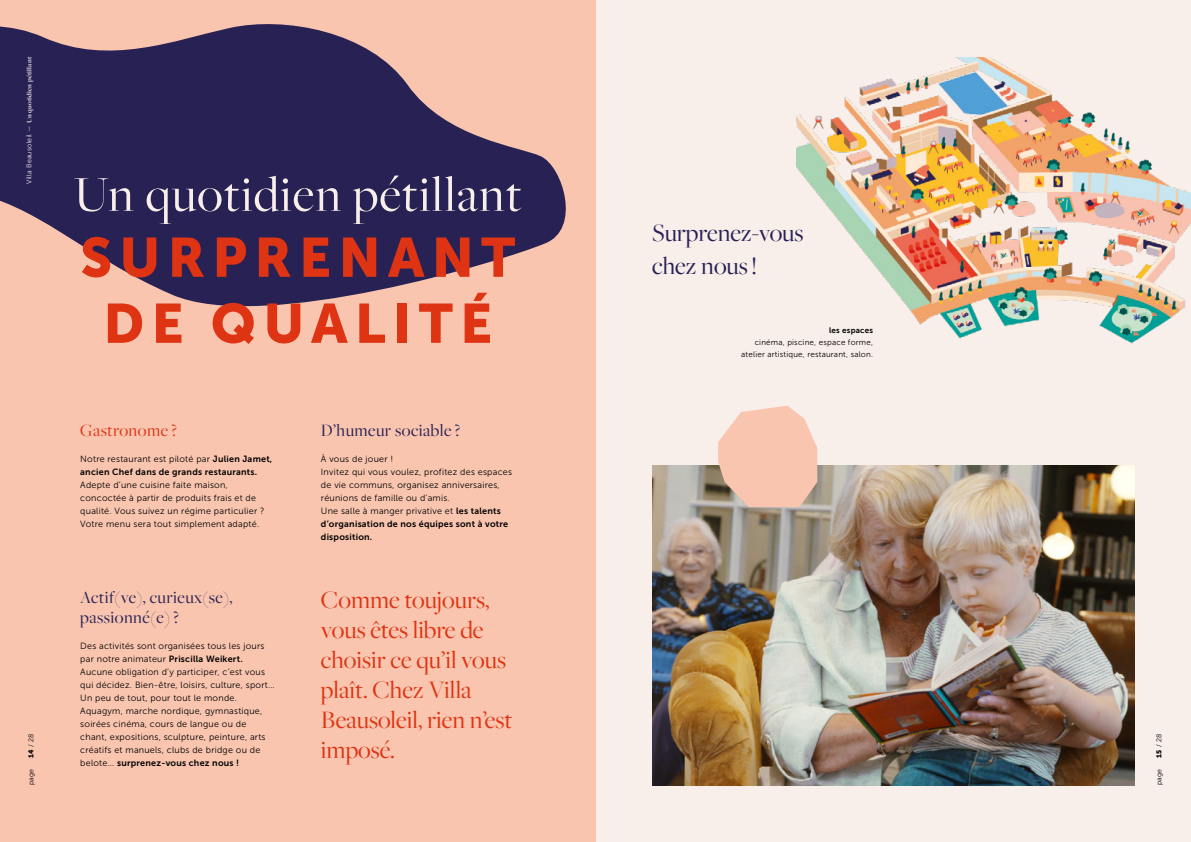
<style>
.page{position:relative;width:1191px;height:842px;background:#f8eeea}
.page>*{position:absolute;margin:0;border:0;box-sizing:border-box;transform-origin:0 0}
.t1{font:55px/66px "Museo Sans 900";letter-spacing:.13em;color:#de3414;text-align:center}
.t2{font:52px "Freight Big Pro";letter-spacing:.025em;color:#f8eeea}
.t3{font:26px/30px "Freight Big Pro";color:#de3414}
.t4{font:26px/33px "Freight Big Pro";color:#272154}
.t5{font:18px/20px "Freight Big Pro";letter-spacing:.025em;color:#272154}
.t6{font:18px "Freight Big Pro";letter-spacing:.025em;color:#de3414}
.t7{font:9px/13px "Museo Sans 300";letter-spacing:.025em;color:#000}
.t8{font:9px/13px "Museo Sans 700";letter-spacing:.025em;color:#000}
.t9{font:8px/12px "Museo Sans 300";letter-spacing:.025em;color:#000;text-align:right}
.t10{font:8px "Museo Sans 700";letter-spacing:.025em;color:#000}
.t11{font:700 7px "Freight Big Pro";letter-spacing:.02em;color:#f8eeea}
.t12{font:7px "Museo Sans 300";letter-spacing:.025em;color:#000}
.s1{font-family:"Museo Sans 300";font-weight:400}
.s2{font-family:"Museo Sans 900"}
.s3{font-family:"Museo Sans 700"}
.s4{font-family:"Museo Sans 300"}
</style>
<div class="page">
<div style="left:0;top:0;width:595px;height:842px;background:#f9c5af"></div>
<svg style="left:0;top:24px;width:566px;height:283px;fill:#272154"></svg>
<img style="left:796px;top:57px;width:395px;height:287px">
<img style="left:652px;top:466px;width:482px;height:319px">
<svg style="left:718px;top:406px;width:99px;height:101px"></svg>
<p class="t11" style="left:25px;top:184px;width:128px;rotate:-90deg"><span class="s1">Villa Beausoleil —</span> Un quotidien pétillant</p>
<p class="t12" style="left:27px;top:758px;width:26px;rotate:-90deg"><span class="s2">14</span> / 28</p>
<p class="t12" style="left:27px;top:785px;width:18px;rotate:-90deg">page</p>
<h2 class="t2" style="left:74px;top:160px;width:449px">Un quotidien pétillant</h2>
<h1 class="t1" style="left:80px;top:224px;width:436px">SURPRENANT<br>DE QUALITÉ</h1>
<h3 class="t6" style="left:80px;top:418px;width:98px">Gastronome ?</h3>
<p class="t7" style="left:80px;top:452px;width:193px">Notre restaurant est piloté par <span class="s3">Julien Jamet,</span></p>
<p class="t8" style="left:80px;top:465px;width:178px">ancien Chef dans de grands restaurants.</p>
<p class="t7" style="left:80px;top:478px;width:186px">Adepte d’une cuisine faite maison, concoctée à partir de produits frais et de qualité. Vous suivez un régime particulier ?<br>Votre menu sera tout simplement adapté.</p>
<h3 class="t5" style="left:80px;top:587px;width:154px">Actif(ve), curieux(se), passionné(e) ?</h3>
<p class="t7" style="left:80px;top:639px;width:196px">Des activités sont organisées tous les jours par notre animateur <span class="s3">Priscilla Weikert.<br></span>Aucune obligation d’y participer, c’est vous qui décidez. Bien-être, loisirs, culture, sport… Un peu de tout, pour tout le monde.<br>Aquagym, marche nordique, gymnastique, soirées cinéma, cours de langue ou de chant, expositions, sculpture, peinture, arts créatifs et manuels, clubs de bridge ou de</p>
<p class="t8" style="left:80px;top:756px;width:160px"><span class="s4">belote…</span> surprenez-vous chez nous !</p>
<h3 class="t5" style="left:321px;top:420px;width:141px">D’humeur sociable ?</h3>
<p class="t7" style="left:321px;top:452px;width:193px">À vous de jouer !<br>Invitez qui vous voulez, profitez des espaces de vie communs, organisez anniversaires, réunions de famille ou d’amis.<br>Une salle à manger privative et <span class="s3">les talents</span></p>
<p class="t8" style="left:321px;top:517px;width:189px">d’organisation de nos équipes sont à votre disposition.</p>
<h3 class="t3" style="left:321px;top:584px;width:193px">Comme toujours, vous êtes libre de choisir ce qu’il vous plaît. Chez Villa<br>Beausoleil, rien n’est imposé.</h3>
<h3 class="t4" style="left:652px;top:215px;width:153px">Surprenez-vous chez nous !</h3>
<p class="t10" style="left:829px;top:325px;width:45px">les espaces</p>
<p class="t9" style="left:741px;top:336px;width:133px">cinéma, piscine, espace forme, atelier artistique, restaurant, salon.</p>
<p class="t12" style="left:1155px;top:758px;width:25px;rotate:-90deg"><span class="s2">15</span> / 28</p>
<p class="t12" style="left:1155px;top:785px;width:18px;rotate:-90deg">page</p>
</div>
